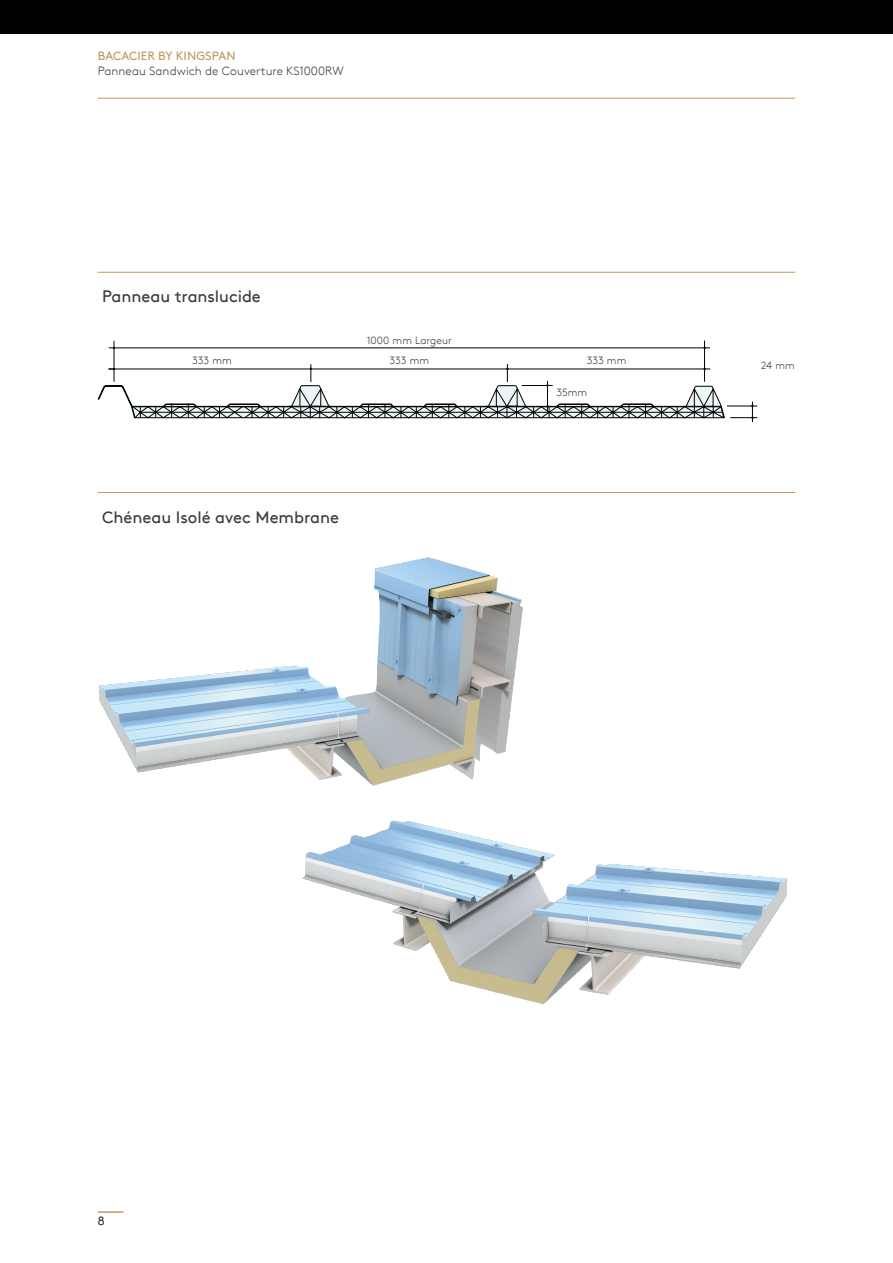
<style>
.page{position:relative;width:893px;height:1263px;background:#fff}
.page>*{position:absolute;margin:0;border:0;box-sizing:border-box;transform-origin:0 0}
.t1{font:16.5px "Kingspan Brown TT";letter-spacing:-.005em;color:#3c3c3b}
.t2{font:300 12px "Kingspan Brown TT";letter-spacing:.01em;color:#3c3c3b}
.t3{font:12px "Kingspan Brown TT";color:#c09a5d}
.t4{font:300 10.5px "Kingspan Brown TT";letter-spacing:.01em;color:#3c3c3b}
</style>
<div class="page">
<hr style="left:98px;top:98px;width:697px;height:1px;background:#c09a5d">
<div style="left:0;top:0;width:893px;height:34px;background:#000"></div>
<svg style="left:98px;top:1212px;width:25px;height:1px"></svg>
<hr style="left:98px;top:272px;width:697px;height:1px;background:#c09a5d">
<hr style="left:98px;top:492px;width:697px;height:1px;background:#c09a5d">
<hr style="left:704px;top:341px;width:1px;height:40px;background:#000">
<hr style="left:114px;top:348px;width:596px;height:1px;background:#000">
<hr style="left:114px;top:341px;width:1px;height:40px;background:#000">
<svg style="left:98px;top:364px;width:659px;height:58px"></svg>
<img style="left:302px;top:820px;width:486px;height:185px">
<img style="left:98px;top:557px;width:425px;height:229px">
<p class="t3" style="left:98px;top:47px;width:139px">BACACIER BY KINGSPAN</p>
<p class="t2" style="left:98px;top:62px;width:247px">Panneau Sandwich de Couverture KS1000RW</p>
<p class="t1" style="left:102px;top:284px;width:160px">Panneau translucide</p>
<p class="t4" style="left:367px;top:332px;width:87px">1000 mm Largeur</p>
<p class="t4" style="left:192px;top:352px;width:41px">333 mm</p>
<p class="t4" style="left:389px;top:352px;width:41px">333 mm</p>
<p class="t4" style="left:587px;top:352px;width:41px">333 mm</p>
<p class="t1" style="left:102px;top:504px;width:238px">Chéneau Isolé avec Membrane</p>
<p class="t4" style="left:556px;top:385px;width:32px">35mm</p>
<p class="t4" style="left:761px;top:357px;width:35px">24 mm</p>
<p class="t2" style="left:98px;top:1212px;width:8px">8</p>
</div>
